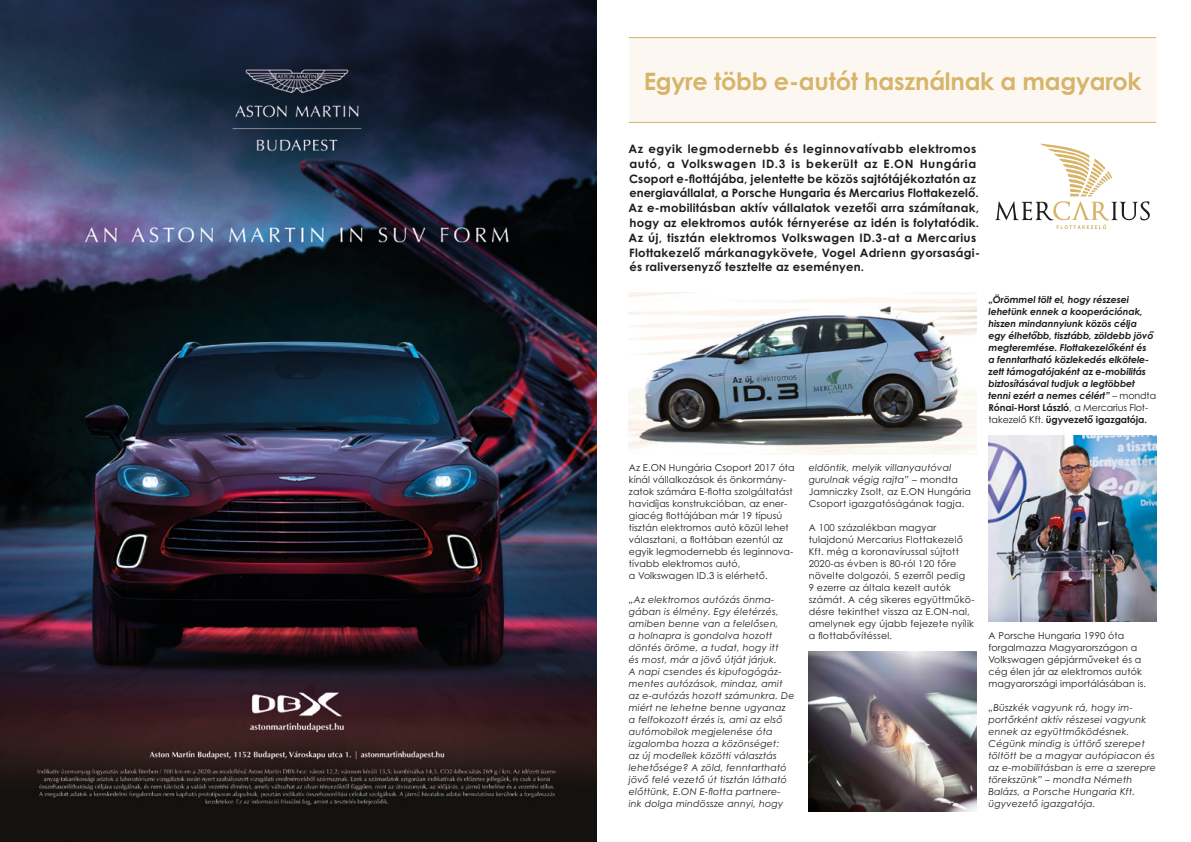
<style>
.page{position:relative;width:1191px;height:842px;background:#fff}
.page>*{position:absolute;margin:0;border:0;box-sizing:border-box;transform-origin:0 0}
.t1{font:24px "Century Gothic H Bold";letter-spacing:-.01em;color:#d7b46a}
.t2{font:11.6px/14.8px "Century Gothic H Bold";letter-spacing:.02em;color:#1d1d1b}
.t3{font:9.5px/12px "Century Gothic H";letter-spacing:.01em;color:#1d1d1b}
.t4{font:9.5px/12px "Century Gothic H Italic";letter-spacing:.02em;color:#1d1d1b}
.t5{font:italic 9.5px/12px "Century Gothic H Bold";letter-spacing:-.01em;color:#1d1d1b}
.s1{font-family:"Century Gothic H";font-style:normal}
.s2{font-style:normal}
.s3{font-family:"Century Gothic H Italic"}
</style>
<div class="page">
<svg style="left:995px;top:144px;width:154px;height:85px"></svg>
<div style="left:629px;top:37px;width:527px;height:86px;background:#fcf8f1"></div>
<hr style="left:629px;top:37px;width:527px;height:1px;background:#d7b46a">
<hr style="left:629px;top:122px;width:527px;height:1px;background:#d7b46a">
<img style="left:629px;top:293px;width:347px;height:161px">
<img style="left:988px;top:436px;width:168px;height:185px">
<img style="left:808px;top:652px;width:168px;height:159px">
<img style="left:0;top:0;width:596px;height:842px">
<p class="t1" style="left:643px;top:66px;width:499px">Egyre több e-autót használnak a magyarok</p>
<p class="t2" style="left:628px;top:141px;width:353px">Az egyik legmodernebb és leginnovatívabb elektromos autó, a Volkswagen ID.3 is bekerült az E.ON Hungária Csoport e-flottájába, jelentette be közös sajtótájékoztatón az energiavállalat, a Porsche Hungaria és Mercarius Flottakezelô.<br>Az e-mobilitásban aktív vállalatok vezetôi arra számítanak, hogy az elektromos autók térnyerése az idén is folytatódik.<br>Az új, tisztán elektromos Volkswagen ID.3-at a Mercarius Flottakezelô márkanagykövete, Vogel Adrienn gyorsasági&shy;és raliversenyzô tesztelte az eseményen.</p>
<p class="t5" style="left:988px;top:293px;width:169px">„Örömmel tölt el, hogy részesei lehetünk ennek a kooperációnak, hiszen mindannyiunk közös célja egy élhetõbb, tisztább, zöldebb jövô megteremtése. Flottakezelõként és<br>a fenntartható közlekedés elkötele&shy;zett támogatójaként az e-mobilitás biztosításával tudjuk a legtöbbet tenni ezért a nemes célért” <span class="s1">– mondta </span><span class="s2">Rónai-Horst László</span><span class="s1">, a Mercarius Flot&shy;takezelô Kft.</span> <span class="s2">ügyvezetõ igazgatója.</span></p>
<p class="t3" style="left:629px;top:462px;width:167px">Az E.ON Hungária Csoport 2017 óta kínál vállalkozások és önkormány&shy;zatok számára E-flotta szolgáltatást havidíjas konstrukcióban, az ener&shy;giacég flottájában már 19 típusú tisztán elektromos autó közül lehet választani, a flottában ezentúl az egyik legmodernebb és leginnova&shy;tívabb elektromos autó,<br>a Volkswagen ID.3 is elérhetô.</p>
<p class="t4" style="left:629px;top:594px;width:167px">„Az elektromos autózás önma&shy;gában is élmény. Egy életérzés, amiben benne van a felelôsen,<br>a holnapra is gondolva hozott döntés öröme, a tudat, hogy itt<br>és most, már a jövô útját járjuk.<br>A napi csendes és kipufogógáz&shy;mentes autózások, mindaz, amit az e-autózás hozott számunkra. De miért ne lehetne benne ugyanaz<br>a felfokozott érzés is, ami az elsô autómobilok megjelenése óta izgalomba hozza a közönséget:<br>az új modellek közötti választás lehetôsége? A zöld, fenntartható jövõ felé vezetô út tisztán látható elõttünk, E.ON E-flotta partnere&shy;ink dolga mindössze annyi, hogy</p>
<p class="t3" style="left:808px;top:462px;width:164px"><span class="s3">eldöntik, melyik villanyautóval gurulnak végig rajta”</span> – mondta Jamniczky Zsolt, az E.ON Hungária Csoport igazgatóságának tagja.</p>
<p class="t3" style="left:808px;top:522px;width:167px">A 100 százalékban magyar tulajdonú Mercarius Flottakezelõ<br>Kft. még a koronavírussal sújtott<br>2020-as évben is 80-ról 120 fõre növelte dolgozói, 5 ezerrõl pedig<br>9 ezerre az általa kezelt autók számát. A cég sikeres együttmûkö&shy;désre tekinthet vissza az E.ON-nal, amelynek egy újabb fejezete nyílik a flottabôvítéssel.</p>
<p class="t3" style="left:988px;top:630px;width:159px">A Porsche Hungaria 1990 óta forgalmazza Magyarországon a<br>Volkswagen gépjármûveket és a cég élen jár az elektromos autók magyarországi importálásában is.</p>
<p class="t4" style="left:988px;top:702px;width:169px">„Büszkék vagyunk rá, hogy im&shy;portõrként aktív részesei vagyunk ennek az együttmõködésnek.<br>Cégünk mindig is úttörõ szerepet töltött be a magyar autópiacon és az e-mobilitásban is erre a szerepre törekszünk” – mondta Németh<br>Balázs, a Porsche Hungaria Kft. ügyvezetõ igazgatója.</p>
</div>
